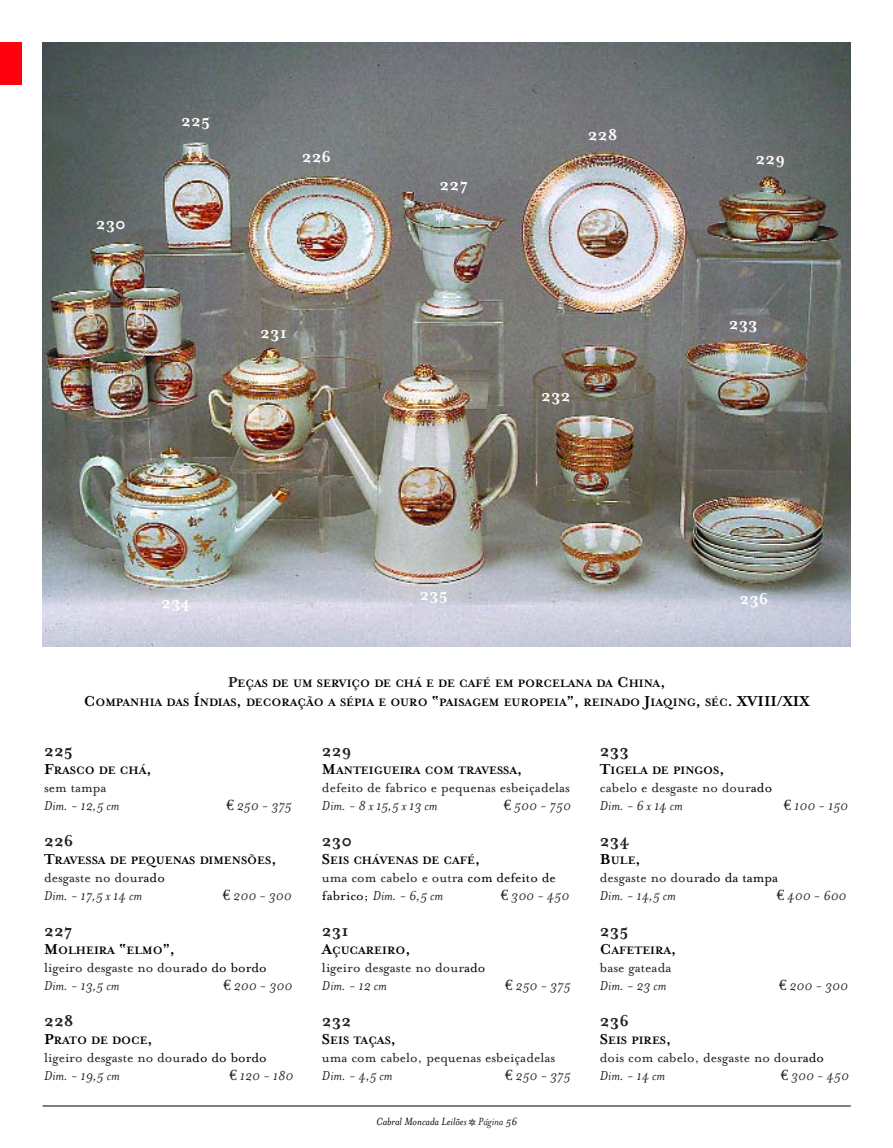
<style>
.page{position:relative;width:893px;height:1148px;background:#fff}
.page>*{position:absolute;margin:0;border:0;box-sizing:border-box;transform-origin:0 0}
.t1{font:700 18px "Mrs Eaves";color:#231f20}
.t2{font:700 18px "Mrs Eaves";color:#fff}
.t3{font:15px "Mrs Eaves Roman";color:#231f20}
.t4{font:italic 15px "Mrs Eaves";color:#231f20}
.t5{font:700 12.3px/19.8px "Mrs Eaves";color:#000;text-align:center}
.t6{font:italic 12px "Mrs Eaves";color:#000}
.s1{font-size:16.5px;color:#231f20}
.s2{font-size:16.5px}
.s3{font-family:"Euro Serif";font-style:normal}
.s4{color:#000}
.s5{font-family:"Mrs Eaves Roman";font-style:normal;color:#000}
.s6{font-family:"Mrs Eaves Fractions";font-style:normal;color:#231f20}
.s7{color:#231f20}
</style>
<div class="page">
<img style="left:43px;top:43px;width:807px;height:603px">
<hr style="left:43px;top:1105px;width:807px;height:1px;background:#000">
<div style="left:0;top:43px;width:21px;height:42px;background:#ff000f"></div>
<h1 class="t2" style="left:96px;top:212px;width:32px">230</h1>
<h1 class="t2" style="left:181px;top:110px;width:30px">225</h1>
<h1 class="t2" style="left:302px;top:145px;width:31px">226</h1>
<h1 class="t2" style="left:260px;top:321px;width:28px">231</h1>
<h1 class="t2" style="left:161px;top:591px;width:31px">234</h1>
<h1 class="t2" style="left:439px;top:173px;width:30px">227</h1>
<h1 class="t2" style="left:588px;top:124px;width:31px">228</h1>
<h1 class="t2" style="left:541px;top:384px;width:31px">232</h1>
<h1 class="t2" style="left:755px;top:147px;width:31px">229</h1>
<h1 class="t2" style="left:728px;top:312px;width:30px">233</h1>
<h1 class="t2" style="left:419px;top:583px;width:30px">235</h1>
<h1 class="t2" style="left:739px;top:587px;width:31px">236</h1>
<p class="t5" style="left:84px;top:672px;width:727px"><span class="s1">P</span>EÇAS DE UM SERVIÇO DE CHÁ E DE CAFÉ EM PORCELANA DA <span class="s2">C</span>HINA<span class="s2">,<br>C</span>OMPANHIA DAS <span class="s2">Í</span>NDIAS<span class="s2">,</span> DECORAÇÃO A SÉPIA E OURO <span class="s2">“</span>PAISAGEM EUROPEIA<span class="s2">”,</span> REINADO <span class="s2">J</span>IAQING<span class="s2">,</span> SÉC<span class="s2">. XVIII/XIX</span></p>
<h1 class="t1" style="left:44px;top:739px;width:30px">225</h1>
<p class="t5" style="left:44px;top:760px;width:109px"><span class="s2">F</span>RASCO DE CHÁ<span class="s2">,</span></p>
<p class="t3" style="left:44px;top:778px;width:64px">sem tampa</p>
<p class="t4" style="left:44px;top:796px;width:77px">Dim. - 12,5 cm</p>
<p class="t4" style="left:226px;top:796px;width:67px"><span class="s3">€</span> 250 - 375</p>
<h1 class="t1" style="left:44px;top:829px;width:31px">226</h1>
<p class="t5" style="left:44px;top:850px;width:234px"><span class="s2">T</span>RAVESSA DE PEQUENAS DIMENSÕES<span class="s2">,</span></p>
<p class="t3" style="left:44px;top:868px;width:122px">desgaste no dour<span class="s4">ado</span></p>
<p class="t4" style="left:44px;top:886px;width:99px">Dim. - 17,5 x 14 cm</p>
<p class="t4" style="left:223px;top:886px;width:70px"><span class="s3">€</span> 200 - 300</p>
<h1 class="t1" style="left:44px;top:919px;width:30px">227</h1>
<p class="t5" style="left:44px;top:940px;width:132px"><span class="s2">M</span>OLHEIRA <span class="s2">“</span>ELMO<span class="s2">”,</span></p>
<p class="t3" style="left:44px;top:958px;width:224px">ligeiro desgaste no dour<span class="s4">ado do bordo</span></p>
<p class="t4" style="left:44px;top:976px;width:77px">Dim. - 13,5 cm</p>
<p class="t4" style="left:223px;top:976px;width:70px"><span class="s3">€</span> 200 - 300</p>
<h1 class="t1" style="left:44px;top:1009px;width:31px">228</h1>
<p class="t5" style="left:44px;top:1030px;width:110px"><span class="s2">P</span>RATO DE DOCE<span class="s2">,</span></p>
<p class="t3" style="left:44px;top:1048px;width:224px">ligeiro desgaste no dour<span class="s4">ado do bordo</span></p>
<p class="t4" style="left:44px;top:1066px;width:77px">Dim. - 19,5 cm</p>
<p class="t4" style="left:229px;top:1066px;width:65px"><span class="s3">€</span> 120 - 180</p>
<h1 class="t1" style="left:322px;top:739px;width:31px">229</h1>
<p class="t5" style="left:322px;top:760px;width:202px"><span class="s2">M</span>ANTEIGUEIRA COM TRAVESSA<span class="s2">,</span></p>
<p class="t3" style="left:322px;top:778px;width:249px">defeito de fabrico e pequenas esbeiçadelas</p>
<p class="t4" style="left:322px;top:796px;width:117px">Dim. - 8 x 15,5 x 13 cm</p>
<p class="t4" style="left:504px;top:796px;width:69px"><span class="s3">€</span> 500 - 750</p>
<h1 class="t1" style="left:322px;top:829px;width:32px">230</h1>
<p class="t5" style="left:322px;top:850px;width:160px"><span class="s2">S</span>EIS CHÁVENAS DE CAFÉ<span class="s2">,</span></p>
<p class="t3" style="left:322px;top:868px;width:235px">uma com cabelo e outr<span class="s4">a com defeito de</span></p>
<p class="t4" style="left:322px;top:886px;width:123px"><span class="s5">fabrico;</span> Dim. - 6,5 cm</p>
<p class="t4" style="left:501px;top:886px;width:70px"><span class="s3">€</span> 300 - 450</p>
<h1 class="t1" style="left:322px;top:919px;width:28px">231</h1>
<p class="t5" style="left:322px;top:940px;width:90px"><span class="s2">A</span>ÇUCAREIRO<span class="s2">,</span></p>
<p class="t3" style="left:322px;top:958px;width:165px">ligeiro desgaste no dour<span class="s4">ado</span></p>
<p class="t4" style="left:322px;top:976px;width:66px">Dim. - 12 cm</p>
<p class="t4" style="left:505px;top:976px;width:67px"><span class="s3">€</span> 250 - 375</p>
<h1 class="t1" style="left:322px;top:1009px;width:31px">232</h1>
<p class="t5" style="left:322px;top:1030px;width:75px"><span class="s2">S</span>EIS TAÇAS<span class="s2">,</span></p>
<p class="t3" style="left:322px;top:1048px;width:235px">uma com cabelo, pequenas esbeiçadelas</p>
<p class="t4" style="left:322px;top:1066px;width:72px">Dim. - 4,5 cm</p>
<p class="t4" style="left:505px;top:1066px;width:67px"><span class="s3">€</span> 250 - 375</p>
<p class="t6" style="left:376px;top:1113px;width:142px">Cabral Moncada Leilões <span class="s6">Q</span> <span class="s7">Página</span> 56</p>
<h1 class="t1" style="left:600px;top:739px;width:30px">233</h1>
<p class="t5" style="left:600px;top:760px;width:126px"><span class="s2">T</span>IGELA DE PINGOS<span class="s2">,</span></p>
<p class="t3" style="left:600px;top:778px;width:174px">cabelo e desgaste no dour<span class="s4">ado</span></p>
<p class="t4" style="left:600px;top:796px;width:84px">Dim. - 6 x 14 cm</p>
<p class="t4" style="left:783px;top:796px;width:66px"><span class="s3">€</span> 100 - 150</p>
<h1 class="t1" style="left:600px;top:829px;width:31px">234</h1>
<p class="t5" style="left:600px;top:850px;width:42px"><span class="s2">B</span>ULE<span class="s2">,</span></p>
<p class="t3" style="left:600px;top:868px;width:180px">desgaste no dour<span class="s4">ado da tampa</span></p>
<p class="t4" style="left:600px;top:886px;width:77px">Dim. - 14,5 cm</p>
<p class="t4" style="left:776px;top:886px;width:71px"><span class="s3">€</span> 400 - 600</p>
<h1 class="t1" style="left:600px;top:919px;width:30px">235</h1>
<p class="t5" style="left:600px;top:940px;width:78px"><span class="s2">C</span>AFETEIRA<span class="s2">,</span></p>
<p class="t3" style="left:600px;top:958px;width:73px">base gateada</p>
<p class="t4" style="left:600px;top:976px;width:68px">Dim. - 23 cm</p>
<p class="t4" style="left:779px;top:976px;width:70px"><span class="s3">€</span> 200 - 300</p>
<h1 class="t1" style="left:600px;top:1009px;width:31px">236</h1>
<p class="t5" style="left:600px;top:1030px;width:73px"><span class="s2">S</span>EIS PIRES<span class="s2">,</span></p>
<p class="t3" style="left:600px;top:1048px;width:226px">dois com cabelo, desgaste no dour<span class="s4">ado</span></p>
<p class="t4" style="left:600px;top:1066px;width:67px">Dim. - 14 cm</p>
<p class="t4" style="left:780px;top:1066px;width:70px"><span class="s3">€</span> 300 - 450</p>
</div>
